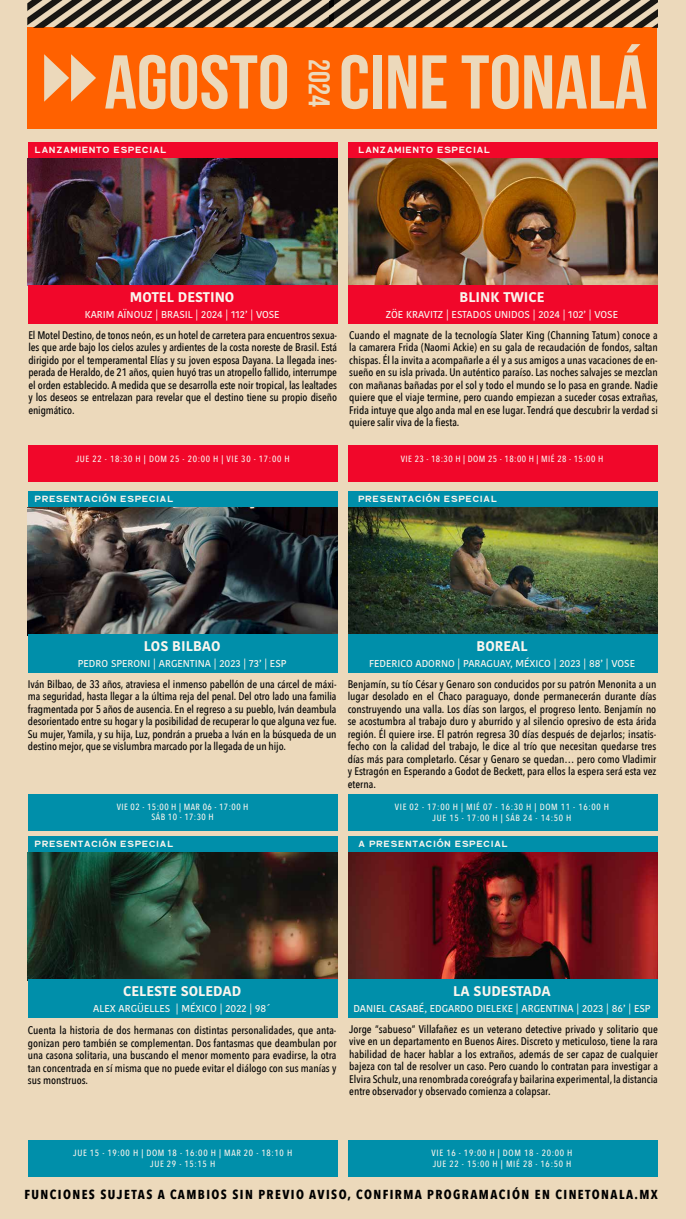
<style>
.page{position:relative;width:686px;height:1219px;background:#fff}
.page>*{position:absolute;margin:0;border:0;box-sizing:border-box;transform-origin:0 0}
.t1{font:76px "Bebas Neue";color:#ecd9bb;scale:1.05 1}
.t2{font:30px "Bebas Neue";color:#ecd9bb}
.t3{font:700 14px "Kohinoor Bangla";color:#faf5ee}
.t4{font:700 13px "Avenir Next Condensed";letter-spacing:.11em;color:#000}
.t5{font:500 11px/12.5px "Avenir Next Condensed";color:#000;text-align:justify}
.t6{font:500 10px "Kohinoor Bangla";color:#faf5ee}
.t7{font:10px "Double Porter 3";letter-spacing:.1em;color:#faf5ee}
.t8{font:500 9px/10.8px "Avenir Next Condensed";letter-spacing:.075em;color:#faf5ee;text-align:center}
.t9{font:500 9px/10.8px "Avenir Next Condensed";letter-spacing:.05em;color:#faf5ee;text-align:center}
</style>
<div class="page">
<div style="left:0;top:0;width:685px;height:1219px;background:#ecd9bb"></div>
<div style="left:28px;top:445px;width:309px;height:37px;background:#f1072a"></div>
<div style="left:348px;top:445px;width:309px;height:37px;background:#f1072a"></div>
<div style="left:28px;top:142px;width:309px;height:17px;background:#f1072a"></div>
<div style="left:348px;top:142px;width:309px;height:17px;background:#f1072a"></div>
<img style="left:28px;top:158px;width:309px;height:127px">
<img style="left:348px;top:158px;width:309px;height:127px">
<div style="left:28px;top:28px;width:628px;height:101px;background:#ff6100"></div>
<img style="left:28px;top:0;width:301px;height:28px">
<img style="left:329px;top:0;width:327px;height:28px">
<div style="left:28px;top:285px;width:309px;height:39px;background:#f1072a"></div>
<div style="left:348px;top:285px;width:309px;height:39px;background:#f1072a"></div>
<div style="left:28px;top:795px;width:309px;height:36px;background:#008faa"></div>
<div style="left:348px;top:795px;width:309px;height:36px;background:#008faa"></div>
<div style="left:28px;top:1140px;width:309px;height:36px;background:#008faa"></div>
<div style="left:348px;top:1140px;width:309px;height:36px;background:#008faa"></div>
<div style="left:28px;top:491px;width:309px;height:17px;background:#008faa"></div>
<div style="left:348px;top:491px;width:309px;height:17px;background:#008faa"></div>
<div style="left:28px;top:836px;width:309px;height:17px;background:#008faa"></div>
<div style="left:348px;top:836px;width:309px;height:17px;background:#008faa"></div>
<img style="left:28px;top:508px;width:309px;height:126px">
<img style="left:28px;top:853px;width:309px;height:126px">
<img style="left:348px;top:508px;width:309px;height:126px">
<img style="left:348px;top:853px;width:309px;height:126px">
<div style="left:28px;top:979px;width:309px;height:39px;background:#008faa"></div>
<div style="left:348px;top:979px;width:309px;height:39px;background:#008faa"></div>
<div style="left:28px;top:634px;width:309px;height:39px;background:#008faa"></div>
<div style="left:348px;top:634px;width:309px;height:39px;background:#008faa"></div>
<h1 class="t1" style="left:104px;top:41px;width:518px">AGOSTO CINE TONALÁ</h1>
<h2 class="t2" style="left:335px;top:59px;width:49px;rotate:90deg">2024</h2>
<p class="t7" style="left:35px;top:144px;width:133px">LANZAMIENTO ESPECIAL</p>
<p class="t7" style="left:358px;top:144px;width:133px">LANZAMIENTO ESPECIAL</p>
<p class="t3" style="left:130px;top:285px;width:106px">MOTEL DESTINO</p>
<p class="t6" style="left:85px;top:306px;width:196px">KARIM AÏNOUZ | BRASIL | 2024 | 112’ | VOSE</p>
<p class="t3" style="left:459px;top:285px;width:87px">BLINK TWICE</p>
<p class="t6" style="left:385px;top:306px;width:233px">ZÖE KRAVITZ | ESTADOS UNIDOS | 2024 | 102’ | VOSE</p>
<p class="t5" style="left:28px;top:328px;width:310px">El Motel Destino, de tonos neón, es un hotel de carretera para encuentros sexua&shy;les que arde bajo los cielos azules y ardientes de la costa noreste de Brasil. Está dirigido por el temperamental Elías y su joven esposa Dayana. La llegada ines&shy;perada de Heraldo, de 21 años, quien huyó tras un atropello fallido, interrumpe el orden establecido. A medida que se desarrolla este noir tropical, las lealtades y los deseos se entrelazan para revelar que el destino tiene su propio diseño enigmático.</p>
<p class="t8" style="left:76px;top:453px;width:215px">JUE 22 - 18:30 H | DOM 25 - 20:00 H | VIE 30 - 17:00 H</p>
<p class="t5" style="left:349px;top:328px;width:310px">Cuando el magnate de la tecnología Slater King (Channing Tatum) conoce a la camarera Frida (Naomi Ackie) en su gala de recaudación de fondos, saltan chispas. Él la invita a acompañarle a él y a sus amigos a unas vacaciones de en&shy;sueño en su isla privada. Un auténtico paraíso. Las noches salvajes se mezclan con mañanas bañadas por el sol y todo el mundo se lo pasa en grande. Nadie quiere que el viaje termine, pero cuando empiezan a suceder cosas extrañas, Frida intuye que algo anda mal en ese lugar. Tendrá que descubrir la verdad si quiere salir viva de la fiesta.</p>
<p class="t9" style="left:400px;top:453px;width:204px">VIE 23 - 18:30 H | DOM 25 - 18:00 H | MIÉ 28 - 15:00 H</p>
<p class="t7" style="left:35px;top:493px;width:140px">PRESENTACIÓN ESPECIAL</p>
<p class="t7" style="left:358px;top:493px;width:140px">PRESENTACIÓN ESPECIAL</p>
<p class="t3" style="left:144px;top:634px;width:78px">LOS BILBAO</p>
<p class="t6" style="left:78px;top:655px;width:210px">PEDRO SPERONI | ARGENTINA | 2023 | 73’ | ESP</p>
<p class="t3" style="left:476px;top:634px;width:53px">BOREAL</p>
<p class="t6" style="left:369px;top:655px;width:267px">FEDERICO ADORNO | PARAGUAY, MÉXICO | 2023 | 88’ | VOSE</p>
<p class="t5" style="left:28px;top:678px;width:310px">Iván Bilbao, de 33 años, atraviesa el inmenso pabellón de una cárcel de máxi&shy;ma seguridad, hasta llegar a la última reja del penal. Del otro lado una familia fragmentada por 5 años de ausencia. En el regreso a su pueblo, Iván deambula desorientado entre su hogar y la posibilidad de recuperar lo que alguna vez fue.<br>Su mujer, Yamila, y su hija, Luz, pondrán a prueba a Iván en la búsqueda de un destino mejor, que se vislumbra marcado por la llegada de un hijo.</p>
<p class="t5" style="left:347px;top:678px;width:310px">Benjamín, su tío César y Genaro son conducidos por su patrón Menonita a un lugar desolado en el Chaco paraguayo, donde permanecerán durante días construyendo una valla. Los días son largos, el progreso lento. Benjamín no se acostumbra al trabajo duro y aburrido y al silencio opresivo de esta árida región. Él quiere irse. El patrón regresa 30 días después de dejarlos; insatis&shy;fecho con la calidad del trabajo, le dice al trío que necesitan quedarse tres días más para completarlo. César y Genaro se quedan… pero como Vladimir y Estragón en Esperando a Godot de Beckett, para ellos la espera será esta vez eterna.</p>
<p class="t9" style="left:117px;top:801px;width:133px">VIE 02 - 15:00 H | MAR 06 - 17:00 H<br>SÁB 10 - 17:30 H</p>
<p class="t8" style="left:394px;top:801px;width:216px">VIE 02 - 17:00 H | MIÉ 07 - 16:30 H | DOM 11 - 16:00 H<br>JUE 15 - 17:00 H | SÁB 24 - 14:50 H</p>
<p class="t7" style="left:35px;top:838px;width:140px">PRESENTACIÓN ESPECIAL</p>
<p class="t7" style="left:358px;top:838px;width:151px">a PRESENTACIÓN ESPECIAL</p>
<p class="t3" style="left:123px;top:979px;width:120px">CELESTE SOLEDAD</p>
<p class="t6" style="left:93px;top:1001px;width:179px">ALEX ARGÜELLES | MÉXICO | 2022 | 98´</p>
<p class="t5" style="left:28px;top:1024px;width:310px">Cuenta la historia de dos hermanas con distintas personalidades, que anta&shy;gonizan pero también se complementan. Dos fantasmas que deambulan por una casona solitaria, una buscando el menor momento para evadirse, la otra tan concentrada en sí misma que no puede evitar el diálogo con sus manías y sus monstruos.</p>
<p class="t3" style="left:453px;top:979px;width:99px">LA SUDESTADA</p>
<p class="t6" style="left:353px;top:1001px;width:298px">DANIEL CASABÉ, EDGARDO DIELEKE | ARGENTINA | 2023 | 86’ | ESP</p>
<p class="t5" style="left:349px;top:1023px;width:310px">Jorge “sabueso” Villafañez es un veterano detective privado y solitario que vive en un departamento en Buenos Aires. Discreto y meticuloso, tiene la rara habilidad de hacer hablar a los extraños, además de ser capaz de cualquier bajeza con tal de resolver un caso. Pero cuando lo contratan para investigar a Elvira Schulz, una renombrada coreógrafa y bailarina experimental, la distancia entre observador y observado comienza a colapsar.</p>
<p class="t8" style="left:73px;top:1147px;width:220px">JUE 15 - 19:00 H | DOM 18 - 16:00 H | MAR 20 - 18:10 H<br>JUE 29 - 15:15 H</p>
<p class="t8" style="left:431px;top:1147px;width:142px;text-align:left">VIE 16 - 19:00 H | DOM 18 - 20:00 H<br>JUE 22 - 15:00 H | MIÉ 28 - 16:50 H</p>
<p class="t4" style="left:24px;top:1186px;width:634px">FUNCIONES SUJETAS A CAMBIOS SIN PREVIO AVISO, CONFIRMA PROGRAMACIÓN EN CINETONALA.MX</p>
</div>
